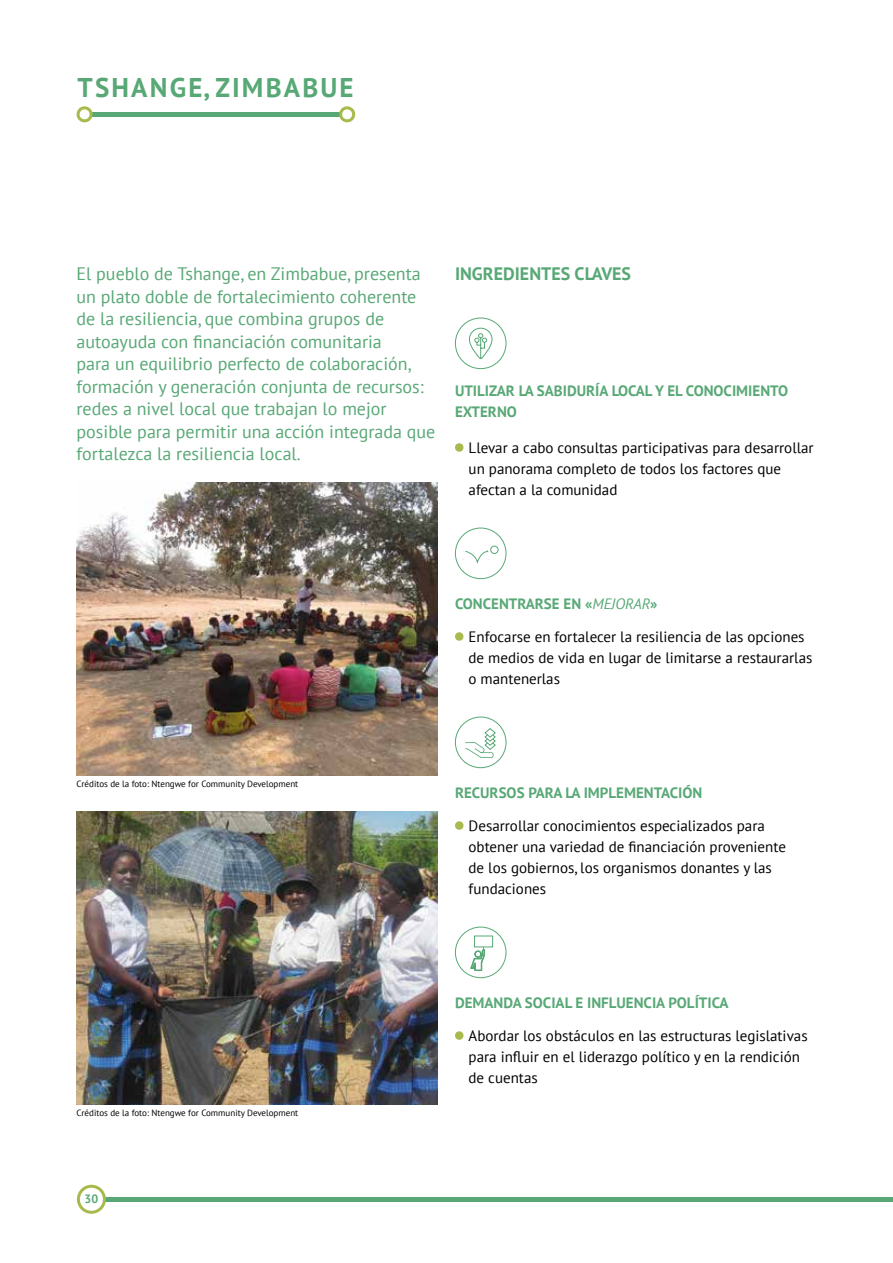
<style>
.page{position:relative;width:893px;height:1263px;background:#fff}
.page>*{position:absolute;margin:0;border:0;box-sizing:border-box;transform-origin:0 0}
.t1{font:700 27px "PT Sans";letter-spacing:.08em;color:#58a876}
.t2{font:18px/22.5px "PT Sans";color:#58a876}
.t3{font:700 18px "PT Sans";color:#58a876}
.t4{font:15px/21px "PT Sans";color:#000}
.t5{font:700 15px/21px "PT Sans";color:#58a876}
.t6{font:700 12px "PT Sans";color:#58a876}
.t7{font:9px "PT Sans";color:#000}
.s1{font-weight:400;font-style:italic}
</style>
<div class="page">
<hr style="left:91px;top:1197px;width:802px;height:4px;background:#58a876">
<div style="left:78px;top:1186px;width:26px;height:26px;background:#fff;border-radius:50%"></div>
<div style="left:77px;top:1185px;width:29px;height:29px;border:3px solid #a6bb4b;border-radius:50%"></div>
<div style="left:455px;top:318px;width:51px;height:51px;border:1px solid #58a876;border-radius:50%"></div>
<svg style="left:469px;top:327px;width:24px;height:32px"></svg>
<svg style="left:455px;top:443px;width:9px;height:9px"></svg>
<div style="left:455px;top:528px;width:51px;height:51px;border:1px solid #58a876;border-radius:50%"></div>
<svg style="left:465px;top:545px;width:34px;height:17px"></svg>
<svg style="left:455px;top:632px;width:9px;height:9px"></svg>
<div style="left:455px;top:717px;width:51px;height:51px;border:1px solid #58a876;border-radius:50%"></div>
<svg style="left:465px;top:728px;width:31px;height:30px"></svg>
<svg style="left:455px;top:821px;width:9px;height:9px"></svg>
<div style="left:455px;top:927px;width:51px;height:51px;border:1px solid #58a876;border-radius:50%"></div>
<svg style="left:470px;top:947px;width:15px;height:24px"></svg>
<div style="left:474px;top:935px;width:19px;height:12px;background:#fff;border:1px solid #58a876"></div>
<svg style="left:455px;top:1031px;width:9px;height:9px"></svg>
<hr style="left:82px;top:112px;width:268px;height:4px;background:#58a876">
<svg style="left:76px;top:106px;width:20px;height:17px"></svg>
<svg style="left:336px;top:106px;width:20px;height:17px"></svg>
<img style="left:77px;top:812px;width:361px;height:292px">
<img style="left:77px;top:483px;width:361px;height:293px">
<h1 class="t1" style="left:78px;top:69px;width:278px">TSHANGE, ZIMBABUE</h1>
<p class="t2" style="left:77px;top:262px;width:360px">El pueblo de Tshange, en Zimbabue, presenta un plato doble de fortalecimiento coherente de la resiliencia, que combina grupos de autoayuda con financiación comunitaria<br>para un equilibrio perfecto de colaboración, formación y generación conjunta de recursos: redes a nivel local que trabajan lo mejor posible para permitir una acción integrada que fortalezca la resiliencia local.</p>
<p class="t3" style="left:455px;top:262px;width:178px">INGREDIENTES CLAVES</p>
<p class="t5" style="left:455px;top:379px;width:335px">UTILIZAR LA SABIDURÍA LOCAL Y EL CONOCIMIENTO<br>EXTERNO</p>
<p class="t4" style="left:469px;top:437px;width:347px">Llevar a cabo consultas participativas para desarrollar un panorama completo de todos los factores que afectan a la comunidad</p>
<p class="t7" style="left:77px;top:778px;width:223px">Créditos de la foto: Ntengwe for Community Development</p>
<p class="t7" style="left:77px;top:1107px;width:223px">Créditos de la foto: Ntengwe for Community Development</p>
<p class="t6" style="left:85px;top:1191px;width:15px">30</p>
<p class="t5" style="left:455px;top:592px;width:204px">CONCENTRARSE EN «<span class="s1">MEJORAR</span>»</p>
<p class="t4" style="left:469px;top:626px;width:345px">Enfocarse en fortalecer la resiliencia de las opciones de medios de vida en lugar de limitarse a restaurarlas o mantenerlas</p>
<p class="t5" style="left:455px;top:781px;width:249px">RECURSOS PARA LA IMPLEMENTACIÓN</p>
<p class="t4" style="left:469px;top:815px;width:319px">Desarrollar conocimientos especializados para obtener una variedad de financiación proveniente de los gobiernos, los organismos donantes y las fundaciones</p>
<p class="t5" style="left:455px;top:991px;width:275px">DEMANDA SOCIAL E INFLUENCIA POLÍTICA</p>
<p class="t4" style="left:469px;top:1025px;width:341px">Abordar los obstáculos en las estructuras legislativas para influir en el liderazgo político y en la rendición de cuentas</p>
</div>
